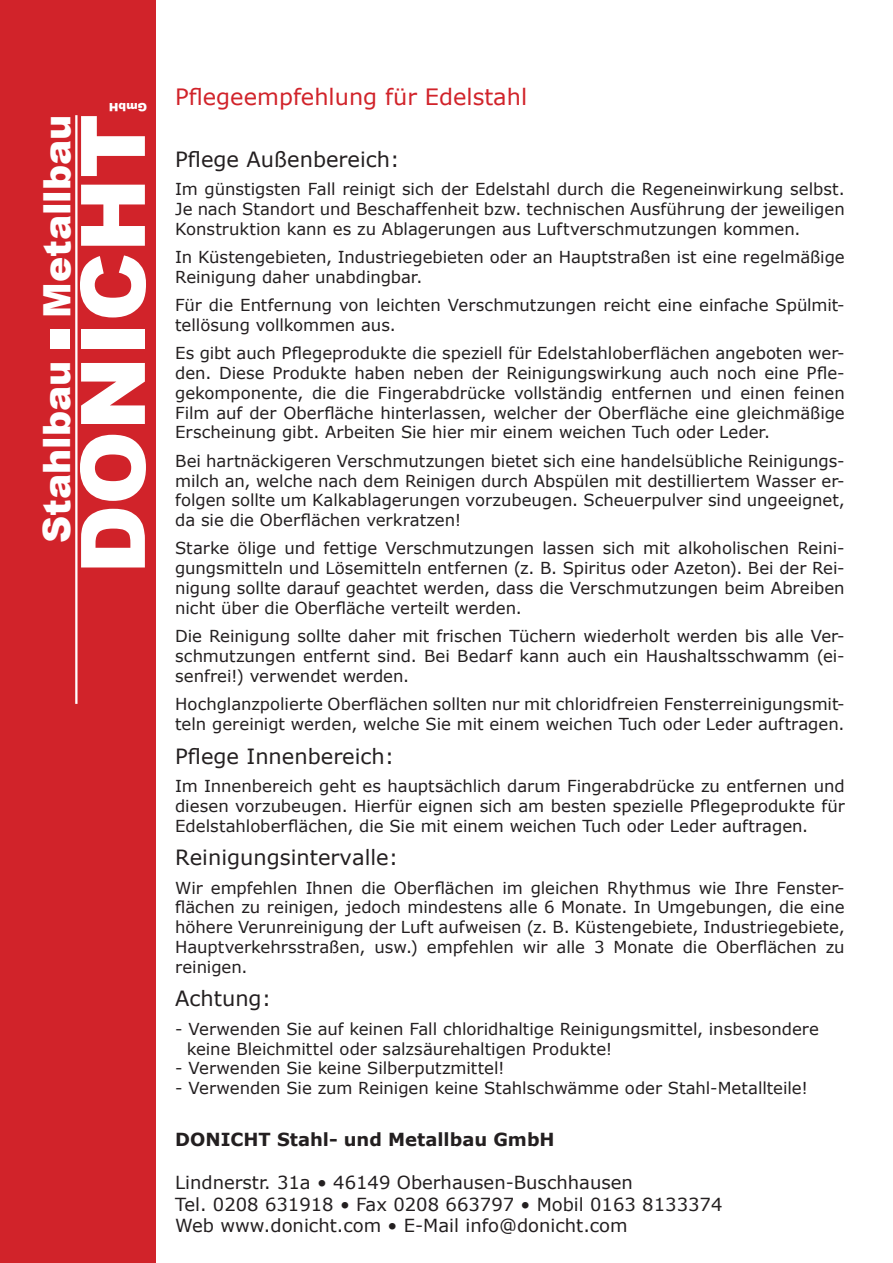
<style>
.page{position:relative;width:893px;height:1263px;background:#fff}
.page>*{position:absolute;margin:0;border:0;box-sizing:border-box;transform-origin:0 0}
.t1{font:900 89.1px "Arial";color:#fff}
.t2{font:900 37.65px "Arial";color:#fff}
.t3{font:22.5px "Verdana";color:#d1232a}
.t4{font:21px "Verdana";color:#231f20}
.t5{font:18px/21.6px "Verdana";color:#231f20}
.t6{font:700 18px "Verdana";color:#231f20}
.t7{font:16.5px/19.8px "Verdana";letter-spacing:-.005em;color:#231f20;text-align:justify}
.t8{font:900 11.4px "Arial";color:#fff}
</style>
<div class="page">
<div style="left:0;top:0;width:155px;height:1263px;background:#d1232a"></div>
<div style="left:50px;top:329px;width:20px;height:20px;background:#fff"></div>
<hr style="left:75px;top:115px;width:3px;height:589px;background:#fff">
<h2 class="t2" style="left:36px;top:318px;width:205px;rotate:-90deg">Metallbau</h2>
<h2 class="t2" style="left:36px;top:543px;width:184px;rotate:-90deg">Stahlbau</h2>
<p class="t8" style="left:147px;top:113px;width:40px;rotate:-180deg">GmbH</p>
<h1 class="t1" style="left:64px;top:574px;width:462px;rotate:-90deg">DONICHT</h1>
<h3 class="t3" style="left:175px;top:82px;width:353px">Pflegeempfehlung für Edelstahl</h3>
<p class="t4" style="left:175px;top:146px;width:226px">Pflege Außenbereich:</p>
<p class="t7" style="left:175px;top:179px;width:671px">Im günstigsten Fall reinigt sich der Edelstahl durch die Regeneinwirkung selbst.<br>Je nach Standort und Beschaffenheit bzw. technischen Ausführung der jeweiligen Konstruktion kann es zu Ablagerungen aus Luftverschmutzungen kommen.</p>
<p class="t7" style="left:175px;top:247px;width:671px">In Küstengebieten, Industriegebieten oder an Hauptstraßen ist eine regelmäßige<br>Reinigung daher unabdingbar.</p>
<p class="t7" style="left:175px;top:295px;width:671px">Für die Entfernung von leichten Verschmutzungen reicht eine einfache Spülmit&shy;tellösung vollkommen aus.</p>
<p class="t7" style="left:175px;top:343px;width:671px">Es gibt auch Pflegeprodukte die speziell für Edelstahloberflächen angeboten wer&shy;den. Diese Produkte haben neben der Reinigungswirkung auch noch eine Pfle&shy;gekomponente, die die Fingerabdrücke vollständig entfernen und einen feinen Film auf der Oberfläche hinterlassen, welcher der Oberfläche eine gleichmäßige Erscheinung gibt. Arbeiten Sie hier mir einem weichen Tuch oder Leder.</p>
<p class="t7" style="left:175px;top:450px;width:671px">Bei hartnäckigeren Verschmutzungen bietet sich eine handelsübliche Reinigungs&shy;milch an, welche nach dem Reinigen durch Abspülen mit destilliertem Wasser er&shy;folgen sollte um Kalkablagerungen vorzubeugen. Scheuerpulver sind ungeeignet, da sie die Oberflächen verkratzen!</p>
<p class="t7" style="left:175px;top:538px;width:671px">Starke ölige und fettige Verschmutzungen lassen sich mit alkoholischen Reini&shy;gungsmitteln und Lösemitteln entfernen (z. B. Spiritus oder Azeton). Bei der Rei&shy;nigung sollte darauf geachtet werden, dass die Verschmutzungen beim Abreiben nicht über die Oberfläche verteilt werden.</p>
<p class="t7" style="left:175px;top:626px;width:671px">Die Reinigung sollte daher mit frischen Tüchern wiederholt werden bis alle Ver&shy;schmutzungen entfernt sind. Bei Bedarf kann auch ein Haushaltsschwamm (ei&shy;senfrei!) verwendet werden.</p>
<p class="t7" style="left:175px;top:694px;width:671px">Hochglanzpolierte Oberflächen sollten nur mit chloridfreien Fensterreinigungsmit&shy;teln gereinigt werden, welche Sie mit einem weichen Tuch oder Leder auftragen.</p>
<p class="t4" style="left:175px;top:743px;width:221px">Pflege Innenbereich:</p>
<p class="t7" style="left:175px;top:775px;width:671px">Im Innenbereich geht es hauptsächlich darum Fingerabdrücke zu entfernen und diesen vorzubeugen. Hierfür eignen sich am besten spezielle Pflegeprodukte für Edelstahloberflächen, die Sie mit einem weichen Tuch oder Leder auftragen.</p>
<p class="t4" style="left:175px;top:844px;width:225px">Reinigungsintervalle:</p>
<p class="t7" style="left:175px;top:877px;width:671px">Wir empfehlen Ihnen die Oberflächen im gleichen Rhythmus wie Ihre Fenster&shy;flächen zu reinigen, jedoch mindestens alle 6 Monate. In Umgebungen, die eine höhere Verunreinigung der Luft aufweisen (z. B. Küstengebiete, Industriegebiete, Hauptverkehrsstraßen, usw.) empfehlen wir alle 3 Monate die Oberflächen zu reinigen.</p>
<p class="t4" style="left:175px;top:985px;width:98px">Achtung:</p>
<p class="t7" style="left:187px;top:1018px;width:634px;text-indent:-12px">- Verwenden Sie auf keinen Fall chloridhaltige Reinigungsmittel, insbesondere keine Bleichmittel oder salzsäurehaltigen Produkte!</p>
<p class="t7" style="left:175px;top:1058px;width:331px">- Verwenden Sie keine Silberputzmittel!</p>
<p class="t7" style="left:175px;top:1078px;width:634px">- Verwenden Sie zum Reinigen keine Stahlschwämme oder Stahl-Metallteile!</p>
<p class="t6" style="left:175px;top:1128px;width:381px">DONICHT Stahl- und Metallbau GmbH</p>
<p class="t5" style="left:175px;top:1171px;width:549px">Lindnerstr. 31a • 46149 Oberhausen-Buschhausen<br>Tel. 0208 631918 • Fax 0208 663797 • Mobil 0163 8133374<br>Web www.donicht.com • E-Mail info@donicht.com</p>
</div>
